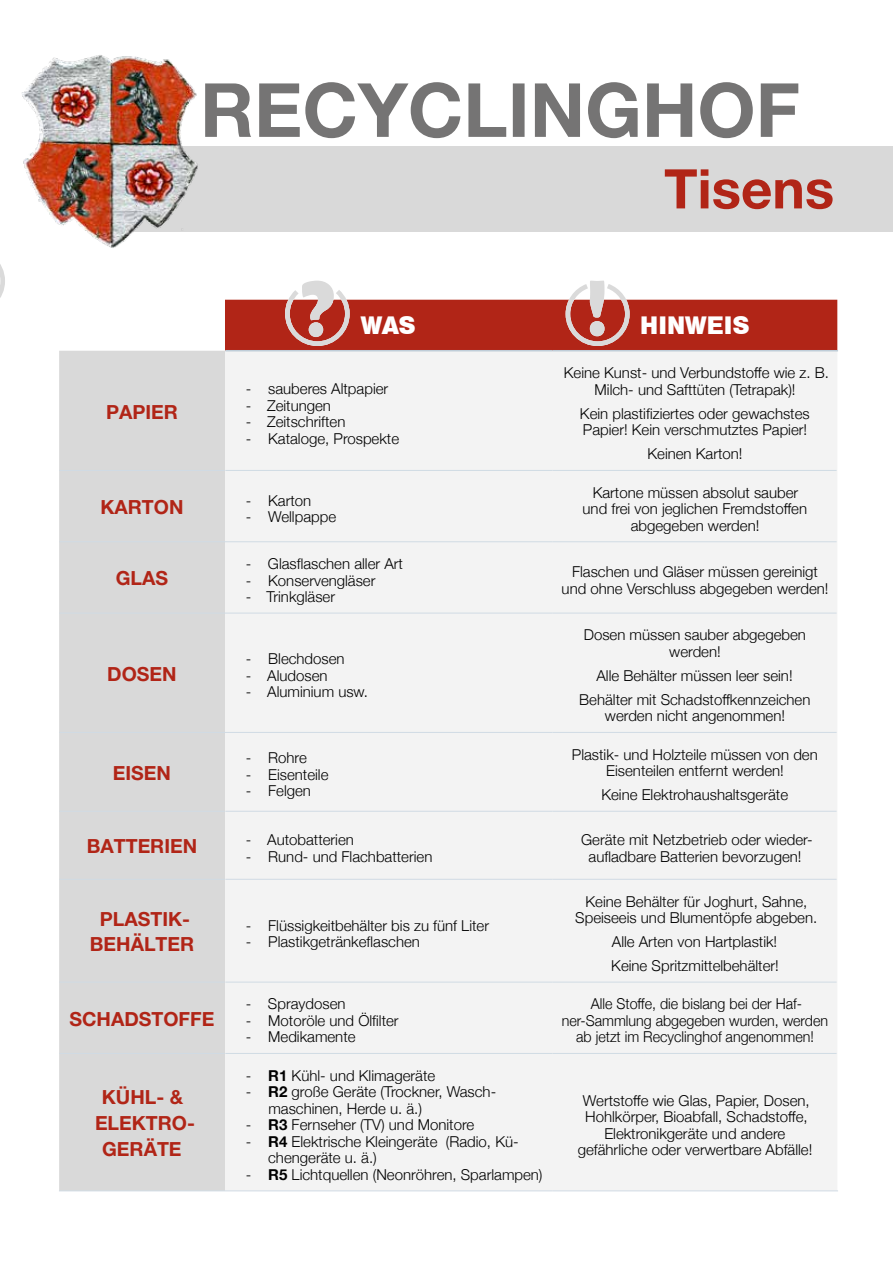
<style>
.page{position:relative;width:893px;height:1263px;background:#fff}
.page>*{position:absolute;margin:0;border:0;box-sizing:border-box;transform-origin:0 0}
.t1{font:22.5px "Swiss 721 BT Black No 2";color:#fff}
.t2{font:700 19.5px/25.5px "Helvetica Neue LT Pro";color:#b12517;text-align:center}
.t3{font:300 15px/16.5px "Helvetica Neue";color:#000;text-align:center}
.t4{font:300 15px/16.5px "Helvetica Neue";color:#000;text-align:center;scale:.95 1}
.s1{font-family:"Helvetica Neue LT Pro"}
.s2{font-weight:700}
</style>
<div class="page">
<div style="left:110px;top:147px;width:783px;height:85px;background:#d9d9d9"></div>
<div style="left:59px;top:351px;width:166px;height:839px;background:#d9d9d9"></div>
<div style="left:225px;top:351px;width:612px;height:839px;background:#f3f3f3"></div>
<hr style="left:59px;top:811px;width:166px;height:1px;background:#d0dbe4">
<hr style="left:225px;top:811px;width:327px;height:1px;background:#d0dbe4">
<hr style="left:552px;top:811px;width:285px;height:1px;background:#d0dbe4">
<hr style="left:59px;top:879px;width:166px;height:1px;background:#d0dbe4">
<hr style="left:225px;top:879px;width:327px;height:1px;background:#d0dbe4">
<hr style="left:552px;top:879px;width:285px;height:1px;background:#d0dbe4">
<hr style="left:59px;top:982px;width:166px;height:1px;background:#d0dbe4">
<hr style="left:225px;top:982px;width:327px;height:1px;background:#d0dbe4">
<hr style="left:552px;top:982px;width:285px;height:1px;background:#d0dbe4">
<hr style="left:59px;top:1053px;width:166px;height:1px;background:#d0dbe4">
<hr style="left:225px;top:1053px;width:327px;height:1px;background:#d0dbe4">
<hr style="left:552px;top:1053px;width:285px;height:1px;background:#d0dbe4">
<hr style="left:59px;top:1190px;width:166px;height:1px;background:#d0dbe4">
<hr style="left:225px;top:1190px;width:327px;height:1px;background:#d0dbe4">
<hr style="left:552px;top:1190px;width:286px;height:1px;background:#d0dbe4">
<hr style="left:59px;top:470px;width:166px;height:1px;background:#d0dbe4">
<hr style="left:225px;top:470px;width:327px;height:1px;background:#d0dbe4">
<hr style="left:552px;top:470px;width:285px;height:1px;background:#d0dbe4">
<hr style="left:59px;top:541px;width:166px;height:1px;background:#d0dbe4">
<hr style="left:225px;top:541px;width:327px;height:1px;background:#d0dbe4">
<hr style="left:552px;top:541px;width:285px;height:1px;background:#d0dbe4">
<hr style="left:59px;top:613px;width:166px;height:1px;background:#d0dbe4">
<hr style="left:225px;top:613px;width:327px;height:1px;background:#d0dbe4">
<hr style="left:552px;top:613px;width:285px;height:1px;background:#d0dbe4">
<hr style="left:59px;top:732px;width:166px;height:1px;background:#d0dbe4">
<hr style="left:225px;top:732px;width:327px;height:1px;background:#d0dbe4">
<hr style="left:552px;top:732px;width:285px;height:1px;background:#d0dbe4">
<hr style="left:552px;top:350px;width:286px;height:1px;background:#bfcdd8">
<svg style="left:205px;top:82px;width:593px;height:56px"></svg>
<svg style="left:665px;top:169px;width:168px;height:40px"></svg>
<img style="left:22px;top:55px;width:177px;height:193px">
<svg style="left:0;top:264px;width:5px;height:34px"></svg>
<svg style="left:225px;top:280px;width:612px;height:71px"></svg>
<h2 class="t2" style="left:106px;top:398px;width:73px">PAPIER</h2>
<h1 class="t1" style="left:361px;top:310px;width:56px">WAS</h1>
<h1 class="t1" style="left:640px;top:310px;width:111px">HINWEIS</h1>
<p class="t3" style="left:246px;top:379px;width:144px"><span class="s1">-</span> sauberes Altpapier</p>
<p class="t3" style="left:246px;top:396px;width:86px"><span class="s1">-</span> Zeitungen</p>
<p class="t3" style="left:246px;top:412px;width:101px"><span class="s1">-</span> Zeitschriften</p>
<p class="t3" style="left:246px;top:429px;width:155px"><span class="s1">-</span> Kataloge, Prospekte</p>
<p class="t3" style="left:564px;top:364px;width:267px">Keine Kunst- und Verbundstoffe wie z. B.<br>Milch- und Safttüten (Tetrapak)!</p>
<p class="t3" style="left:580px;top:404px;width:231px;text-align:left">Kein plastifiziertes oder gewachstes<br>Papier! Kein verschmutztes Papier!</p>
<p class="t3" style="left:647px;top:445px;width:97px">Keinen Karton!</p>
<h2 class="t2" style="left:100px;top:494px;width:85px">KARTON</h2>
<p class="t3" style="left:246px;top:491px;width:67px"><span class="s1">-</span> Karton</p>
<p class="t3" style="left:246px;top:508px;width:92px"><span class="s1">-</span> Wellpappe</p>
<h2 class="t2" style="left:116px;top:565px;width:54px">GLAS</h2>
<h2 class="t2" style="left:107px;top:660px;width:71px">DOSEN</h2>
<h2 class="t2" style="left:113px;top:759px;width:60px">EISEN</h2>
<p class="t3" style="left:246px;top:554px;width:158px"><span class="s1">-</span> Glasflaschen aller Art</p>
<p class="t3" style="left:246px;top:571px;width:131px"><span class="s1">-</span> Konservengläser</p>
<p class="t3" style="left:246px;top:587px;width:91px"><span class="s1">-</span> Trinkgläser</p>
<p class="t3" style="left:246px;top:650px;width:100px"><span class="s1">-</span> Blechdosen</p>
<p class="t3" style="left:246px;top:666px;width:83px"><span class="s1">-</span> Aludosen</p>
<p class="t3" style="left:246px;top:683px;width:124px"><span class="s1">-</span> Aluminium usw.</p>
<p class="t3" style="left:246px;top:749px;width:62px"><span class="s1">-</span> Rohre</p>
<p class="t3" style="left:246px;top:765px;width:84px"><span class="s1">-</span> Eisenteile</p>
<p class="t3" style="left:246px;top:782px;width:67px"><span class="s1">-</span> Felgen</p>
<h2 class="t2" style="left:87px;top:833px;width:112px">BATTERIEN</h2>
<p class="t3" style="left:246px;top:830px;width:109px"><span class="s1">-</span> Autobatterien</p>
<p class="t3" style="left:246px;top:847px;width:188px"><span class="s1">-</span> Rund- und Flachbatterien</p>
<h2 class="t2" style="left:90px;top:906px;width:106px">PLASTIK-<br>BEHÄLTER</h2>
<p class="t3" style="left:246px;top:916px;width:245px"><span class="s1">-</span> Flüssigkeitbehälter bis zu fünf Liter</p>
<p class="t3" style="left:246px;top:932px;width:175px"><span class="s1">-</span> Plastikgetränkeflaschen</p>
<h2 class="t2" style="left:69px;top:1005px;width:146px">SCHADSTOFFE</h2>
<h2 class="t2" style="left:95px;top:1084px;width:102px">KÜHL- &amp;<br>ELEKTRO-<br>GERÄTE</h2>
<p class="t3" style="left:246px;top:995px;width:101px"><span class="s1">-</span> Spraydosen</p>
<p class="t3" style="left:246px;top:1011px;width:154px"><span class="s1">-</span> Motoröle und Ölfilter</p>
<p class="t3" style="left:246px;top:1028px;width:111px"><span class="s1">-</span> Medikamente</p>
<p class="t3" style="left:246px;top:1066px;width:191px"><span class="s1">-</span> <span class="s2">R1</span> Kühl- und Klimageräte</p>
<p class="t3" style="left:268px;top:1083px;width:229px;text-align:left;text-indent:-22px"><span class="s1">-</span> <span class="s2">R2</span> große Geräte (Trockner, Wasch&shy;maschinen, Herde u. ä.)</p>
<p class="t3" style="left:246px;top:1116px;width:230px"><span class="s1">-</span> <span class="s2">R3</span> Fernseher (TV) und Monitore</p>
<p class="t3" style="left:268px;top:1132px;width:252px;text-align:left;text-indent:-22px"><span class="s1">-</span> <span class="s2">R4</span> Elektrische Kleingeräte (Radio, Kü&shy;chengeräte u. ä.)</p>
<p class="t3" style="left:246px;top:1165px;width:298px"><span class="s1">-</span> <span class="s2">R5</span> Lichtquellen (Neonröhren, Sparlampen)</p>
<p class="t3" style="left:583px;top:483px;width:226px">Kartone müssen absolut sauber und frei von jeglichen Fremdstoffen abgegeben werden!</p>
<p class="t3" style="left:562px;top:563px;width:268px">Flaschen und Gläser müssen gereinigt und ohne Verschluss abgegeben werden!</p>
<p class="t3" style="left:584px;top:626px;width:224px">Dosen müssen sauber abgegeben werden!</p>
<p class="t3" style="left:579px;top:662px;width:233px;line-height:24px">Alle Behälter müssen leer sein!<br>Behälter mit Schadstoffkennzeichen</p>
<p class="t3" style="left:605px;top:707px;width:182px">werden nicht angenommen!</p>
<p class="t3" style="left:572px;top:745px;width:247px">Plastik- und Holzteile müssen von den<br>Eisenteilen entfernt werden!</p>
<p class="t3" style="left:601px;top:785px;width:188px">Keine Elektrohaushaltsgeräte</p>
<p class="t3" style="left:581px;top:830px;width:233px">Geräte mit Netzbetrieb oder wieder&shy;aufladbare Batterien bevorzugen!</p>
<p class="t3" style="left:575px;top:892px;width:243px">Keine Behälter für Joghurt, Sahne,<br>Speiseeis und Blumentöpfe abgeben.</p>
<p class="t3" style="left:611px;top:929px;width:169px;line-height:24px;text-align:left">Alle Arten von Hartplastik!<br>Keine Spritzmittelbehälter!</p>
<p class="t4" style="left:562px;top:995px;width:282px">Alle Stoffe, die bislang bei der Haf&shy;ner-Sammlung abgegeben wurden, werden ab jetzt im Recyclinghof angenommen!</p>
<p class="t3" style="left:578px;top:1091px;width:236px">Wertstoffe wie Glas, Papier, Dosen, Hohlkörper, Bioabfall, Schadstoffe, Elektronikgeräte und andere gefährliche oder verwertbare Abfälle!</p>
</div>
